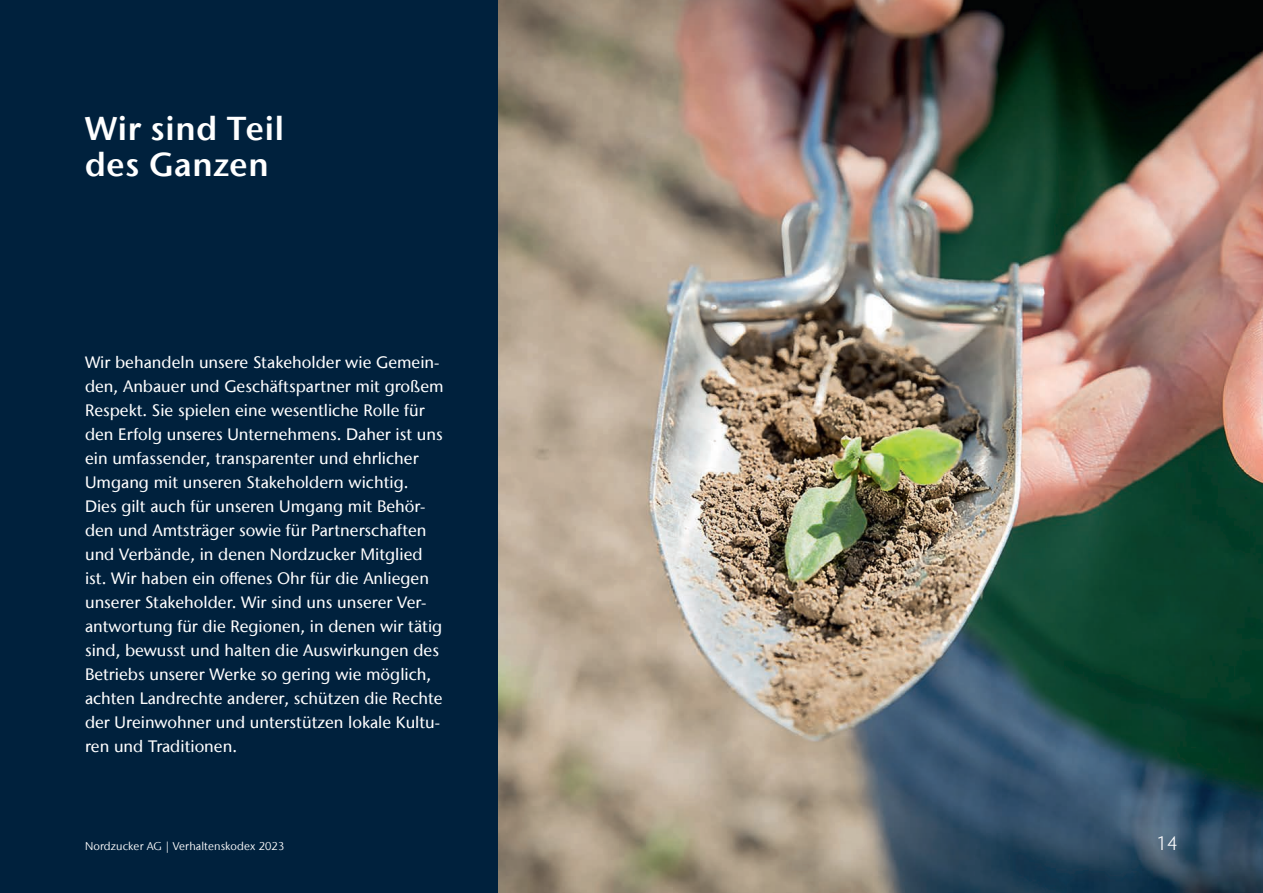
<style>
.page{position:relative;width:1263px;height:893px;background:#fff}
.page>*{position:absolute;margin:0;border:0;box-sizing:border-box;transform-origin:0 0}
.t1{font:600 33px/36px "Stone Sans IIITC Com";letter-spacing:.02em;color:#fff}
.t2{font:300 19.5px "Stone Sans IIITC Com";color:#fff}
.t3{font:500 16.5px/24px "Stone Sans IIITC Com";color:#fff}
.t4{font:11.25px "Stone Sans IIITC Com";letter-spacing:.01em;color:#fff}
</style>
<div class="page">
<img style="left:497px;top:0;width:766px;height:893px">
<div style="left:0;top:0;width:497px;height:893px;background:#00213d"></div>
<h1 class="t1" style="left:85px;top:110px;width:200px">Wir sind Teil des Ganzen</h1>
<p class="t3" style="left:85px;top:350px;width:360px">Wir behandeln unsere Stakeholder wie Gemein&shy;den, Anbauer und Geschäftspartner mit großem Respekt. Sie spielen eine wesentliche Rolle für den Erfolg unseres Unternehmens. Daher ist uns ein umfassender, transparenter und ehrlicher Umgang mit unseren Stakeholdern wichtig.<br>Dies gilt auch für unseren Umgang mit Behör&shy;den und Amtsträger sowie für Partnerschaften und Verbände, in denen Nordzucker Mitglied ist. Wir haben ein offenes Ohr für die Anliegen unserer Stakeholder. Wir sind uns unserer Ver&shy;antwortung für die Regionen, in denen wir tätig sind, bewusst und halten die Auswirkungen des Betriebs unserer Werke so gering wie möglich, achten Landrechte anderer, schützen die Rechte der Ureinwohner und unterstützen lokale Kultu&shy;ren und Traditionen.</p>
<p class="t4" style="left:85px;top:839px;width:201px">Nordzucker AG | Verhaltenskodex 2023</p>
<p class="t2" style="left:1156px;top:831px;width:23px">14</p>
</div>
